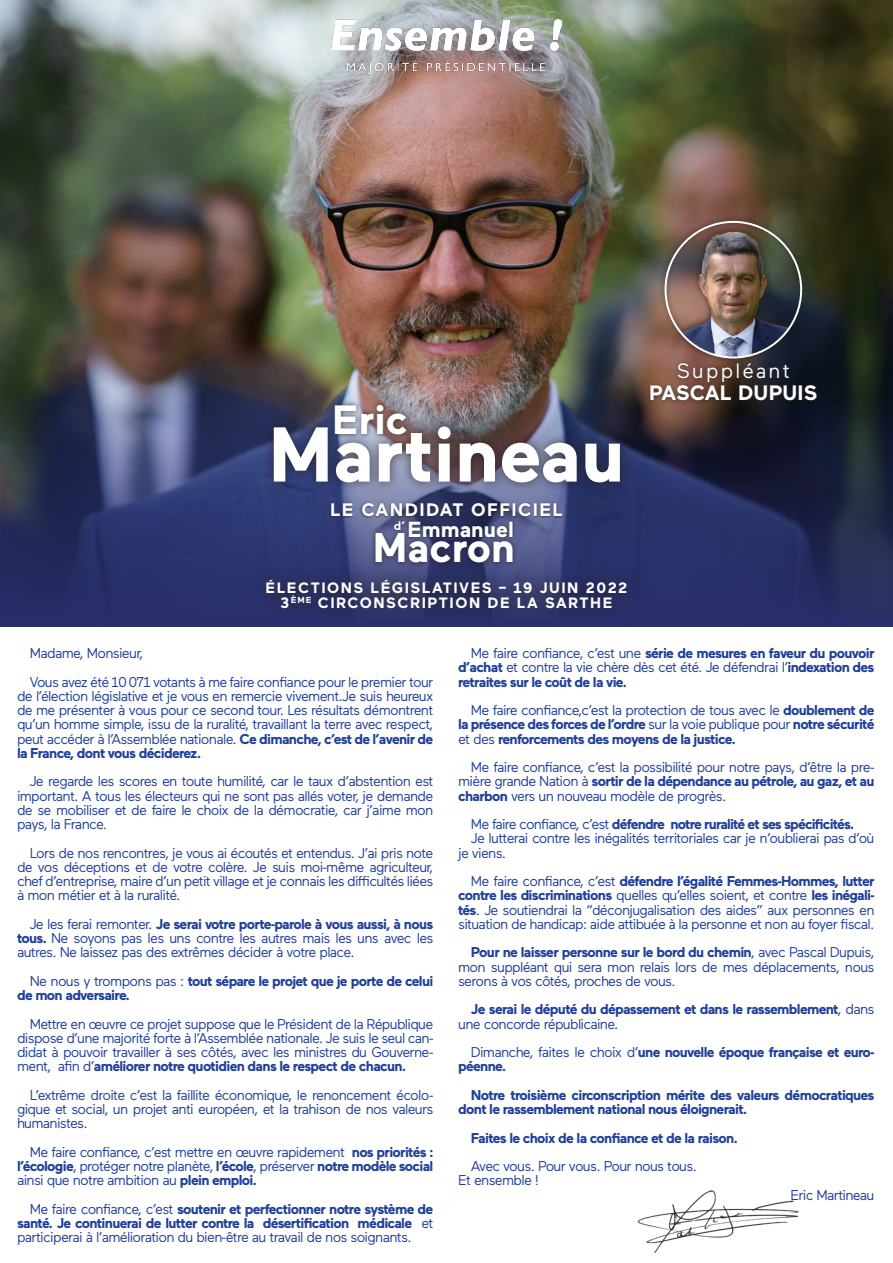
<style>
.page{position:relative;width:893px;height:1263px;background:#fff}
.page>*{position:absolute;margin:0;border:0;box-sizing:border-box;transform-origin:0 0}
.t1{font:700 77.4px "Maax";letter-spacing:-.005em;color:#fff}
.t2{font:700 41.4px "Maax";color:#fff}
.t3{font:700 40.8px "Maax";color:#fff}
.t4{font:700 21.9px "Maax";color:#fff}
.t5{font:700 20.85px "Maax";letter-spacing:.01em;color:#fff}
.t6{font:20.85px "Maax";letter-spacing:.1em;color:#fff}
.t7{font:700 18.15px "Maax";letter-spacing:.075em;color:#fff}
.t8{font:700 15px "Maax";letter-spacing:.1em;color:#fff}
.t9{font:14.25px/14.2px "Maax";letter-spacing:-.05em;color:#21409a;text-align:justify}
.t10{font:700 14.25px/14.2px "Maax";letter-spacing:-.05em;color:#21409a}
.t11{font:700 12.3px "Maax";color:#fff}
.s1{font-weight:700}
.s2{font-weight:400}
</style>
<div class="page">
<img style="left:637px;top:1190px;width:162px;height:62px">
<img style="left:0;top:0;width:893px;height:389px">
<svg style="left:0;top:389px;width:893px;height:237px;background:#30365f"></svg>
<img style="left:332px;top:19px;width:229px;height:55px">
<div style="left:393px;top:520px;width:13px;height:11px;background:#231f20;opacity:.75"></div>
<div style="left:406px;top:518px;width:109px;height:22px;background:#231f20;opacity:.75"></div>
<div style="left:370px;top:527px;width:148px;height:41px;background:#231f20;opacity:.75"></div>
<div style="left:330px;top:399px;width:82px;height:41px;background:#231f20;opacity:.75"></div>
<div style="left:263px;top:416px;width:367px;height:76px;background:#231f20;opacity:.75"></div>
<div style="left:329px;top:501px;width:235px;height:18px;background:#231f20;opacity:.75"></div>
<svg style="left:252px;top:565px;width:390px;height:58px;background:#2e3466"></svg>
<div style="left:646px;top:359px;width:176px;height:46px;background:#231f20;opacity:.75"></div>
<div style="left:659px;top:215px;width:149px;height:150px;background:#231f20;opacity:.75"></div>
<img style="left:665px;top:226px;width:136px;height:131px">
<p class="t3" style="left:332px;top:390px;width:77px">Eric</p>
<p class="t1" style="left:268px;top:397px;width:358px">Martineau</p>
<p class="t7" style="left:330px;top:496px;width:234px">LE CANDIDAT OFFICIEL</p>
<p class="t11" style="left:394px;top:517px;width:12px">d’</p>
<p class="t4" style="left:408px;top:513px;width:108px">Emmanuel</p>
<p class="t2" style="left:373px;top:517px;width:144px">Macron</p>
<p class="t8" style="left:266px;top:576px;width:363px">ÉLECTIONS LÉGISLATIVES – 19 JUIN 2022</p>
<p class="t8" style="left:281px;top:591px;width:333px">3<sup>ÈME</sup> CIRCONSCRIPTION DE LA SARTHE</p>
<p class="t6" style="left:677px;top:356px;width:114px">Suppléant</p>
<p class="t5" style="left:649px;top:377px;width:170px">PASCAL DUPUIS</p>
<p class="t9" style="left:30px;top:645px;width:115px">Madame, Monsieur,</p>
<p class="t9" style="left:17px;top:673px;width:418px;text-indent:13px">Vous avez été 10 071 votants à me faire confiance pour le premier tour de l’élection législative et je vous en remercie vivement.Je suis heureux de me présenter à vous pour ce second tour. Les résultats démontrent qu’un homme simple, issu de la ruralité, travaillant la terre avec respect, peut accéder à l’Assemblée nationale. <span class="s1">Ce dimanche, c’est de l’avenir de la France, dont vous déciderez.</span></p>
<p class="t9" style="left:17px;top:773px;width:418px;text-indent:13px">Je regarde les scores en toute humilité, car le taux d’abstention est important. A tous les électeurs qui ne sont pas allés voter, je demande de se mobiliser et de faire le choix de la démocratie, car j’aime mon pays, la France.</p>
<p class="t9" style="left:17px;top:844px;width:418px;text-indent:13px">Lors de nos rencontres, je vous ai écoutés et entendus. J’ai pris note de vos déceptions et de votre colère. Je suis moi-même agriculteur, chef d’entreprise, maire d’un petit village et je connais les difficultés liées à mon métier et à la ruralité.</p>
<p class="t9" style="left:17px;top:916px;width:418px;text-indent:13px">Je les ferai remonter. <span class="s1">Je serai votre porte-parole à vous aussi, à nous tous.</span> Ne soyons pas les uns contre les autres mais les uns avec les autres. Ne laissez pas des extrêmes décider à votre place.</p>
<p class="t10" style="left:17px;top:972px;width:418px;text-indent:13px"><span class="s2">Ne nous y trompons pas :</span> tout sépare le projet que je porte de celui de mon adversaire.</p>
<p class="t9" style="left:17px;top:1015px;width:418px;text-indent:13px">Mettre en œuvre ce projet suppose que le Président de la République dispose d’une majorité forte à l’Assemblée nationale. Je suis le seul can&shy;didat à pouvoir travailler à ses côtés, avec les ministres du Gouverne&shy;ment, afin d’<span class="s1">améliorer notre quotidien dans le respect de chacun.</span></p>
<p class="t9" style="left:17px;top:1087px;width:418px;text-indent:13px">L’extrême droite c’est la faillite économique, le renoncement écolo&shy;gique et social, un projet anti européen, et la trahison de nos valeurs humanistes.</p>
<p class="t9" style="left:17px;top:1144px;width:418px;text-indent:13px">Me faire confiance, c’est mettre en œuvre rapidement <span class="s1">nos priorités : l’écologie</span>, protéger notre planète, <span class="s1">l’école</span>, préserver <span class="s1">notre modèle social </span>ainsi que notre ambition au <span class="s1">plein emploi.</span></p>
<p class="t10" style="left:17px;top:1200px;width:418px;text-align:justify;text-indent:13px"><span class="s2">Me faire confiance, c’est</span> soutenir et perfectionner notre système de santé. Je continuerai de lutter contre la désertification médicale <span class="s2">et participerai à l’amélioration du bien-être au travail de nos soignants.</span></p>
<p class="t10" style="left:458px;top:645px;width:418px;text-align:justify;text-indent:13px"><span class="s2">Me faire confiance, c’est une</span> série de mesures en faveur du pouvoir d’achat <span class="s2">et contre la vie chère dès cet été. Je défendrai l’</span>indexation des retraites sur le coût de la vie.</p>
<p class="t10" style="left:458px;top:702px;width:418px;text-align:justify;text-indent:13px"><span class="s2">Me faire confiance,c’est la protection de tous avec le</span> doublement de la présence des forces de l’ordre <span class="s2">sur la voie publique pour</span> notre sécurité <span class="s2">et des</span> renforcements des moyens de la justice.</p>
<p class="t9" style="left:458px;top:759px;width:418px;text-indent:13px">Me faire confiance, c’est la possibilité pour notre pays, d’être la pre&shy;mière grande Nation à <span class="s1">sortir de la dépendance au pétrole, au gaz, et au charbon</span> vers un nouveau modèle de progrès.</p>
<p class="t10" style="left:471px;top:816px;width:385px"><span class="s2">Me faire confiance, c’est</span> défendre notre ruralité et ses spécificités.</p>
<p class="t9" style="left:458px;top:830px;width:418px;text-indent:13px">Je lutterai contre les inégalités territoriales car je n’oublierai pas d’où je viens.</p>
<p class="t9" style="left:458px;top:873px;width:418px;text-indent:13px">Me faire confiance, c’est <span class="s1">défendre l’égalité Femmes-Hommes, lutter contre les discriminations</span> quelles qu’elles soient, et contre <span class="s1">les inégali&shy;tés</span>. Je soutiendrai la “déconjugalisation des aides” aux personnes en situation de handicap: aide attibuée à la personne et non au foyer fiscal.</p>
<p class="t9" style="left:458px;top:944px;width:418px;text-indent:13px"><span class="s1">Pour ne laisser personne sur le bord du chemin</span>, avec Pascal Dupuis, mon suppléant qui sera mon relais lors de mes déplacements, nous serons à vos côtés, proches de vous.</p>
<p class="t10" style="left:458px;top:1001px;width:418px;text-indent:13px">Je serai le député du dépassement et dans le rassemblement<span class="s2">, dans une concorde républicaine.</span></p>
<p class="t10" style="left:458px;top:1044px;width:418px;text-indent:13px"><span class="s2">Dimanche, faites le choix d’</span>une nouvelle époque française et euro&shy;péenne.</p>
<p class="t10" style="left:458px;top:1086px;width:418px;text-indent:13px">Notre troisième circonscription mérite des valeurs démocratiques dont le rassemblement national nous éloignerait.</p>
<p class="t10" style="left:471px;top:1129px;width:268px">Faites le choix de la confiance et de la raison.</p>
<p class="t9" style="left:471px;top:1158px;width:228px">Avec vous. Pour vous. Pour nous tous.</p>
<p class="t9" style="left:458px;top:1172px;width:82px">Et ensemble !</p>
<p class="t9" style="left:790px;top:1186px;width:86px">Eric Martineau</p>
</div>
